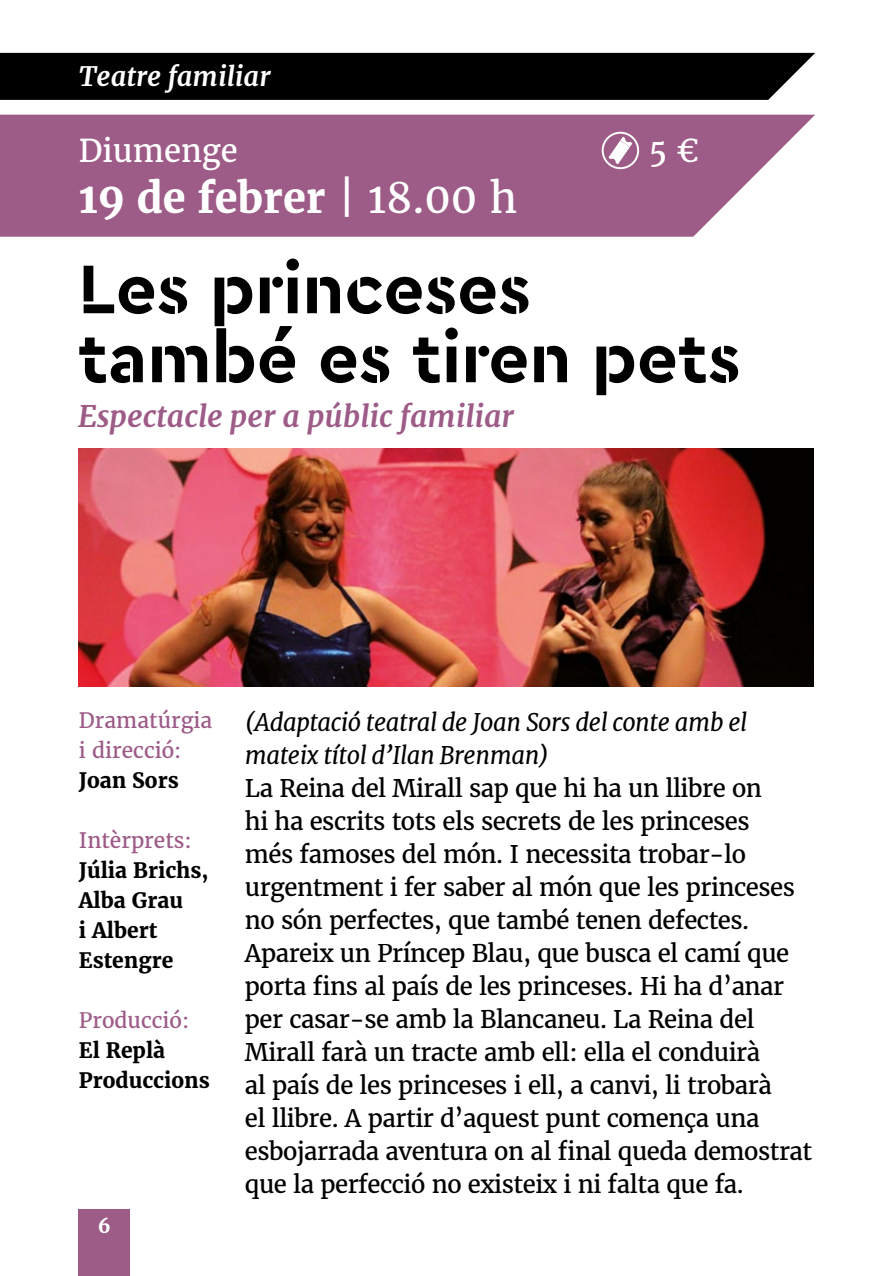
<style>
.page{position:relative;width:893px;height:1276px;background:#fff}
.page>*{position:absolute;margin:0;border:0;box-sizing:border-box;transform-origin:0 0}
.t1{font:700 72px/69px "Cera Stencil";color:#000}
.t2{font:700 41.4px "Merriweather";color:#fff}
.t3{font:31.2px "Merriweather";color:#fff}
.t4{font:italic 700 30px "Merriweather";color:#9d5b87}
.t5{font:italic 700 27px "Merriweather";color:#fff}
.t6{font:24px/33px "Merriweather";letter-spacing:-.02em;color:#000}
.t7{font:italic 24px/33px "Merriweather";letter-spacing:-.02em;color:#000}
.t8{font:700 21px/30px "Merriweather";color:#000}
.t9{font:21px/30px "Merriweather";color:#9d5b87}
.t10{font:700 19.5px "Merriweather";color:#fff}
.s1{font-weight:400}
</style>
<div class="page">
<div style="left:0;top:53px;width:815px;height:47px;background:#000"></div>
<svg style="left:0;top:115px;width:815px;height:122px;background:#a46790"></svg>
<svg style="left:608px;top:137px;width:24px;height:27px"></svg>
<div style="left:602px;top:132px;width:37px;height:37px;border:2px solid #fff;border-radius:50%"></div>
<img style="left:78px;top:449px;width:735px;height:237px">
<div style="left:79px;top:1209px;width:51px;height:67px;background:#9d5b87"></div>
<p class="t5" style="left:79px;top:58px;width:193px">Teatre familiar</p>
<h3 class="t3" style="left:79px;top:130px;width:161px">Diumenge</h3>
<h2 class="t2" style="left:79px;top:170px;width:440px">19 de febrer <span class="s1">| 18.00 h</span></h2>
<h3 class="t3" style="left:649px;top:130px;width:53px">5 €</h3>
<h1 class="t1" style="left:78px;top:251px;width:664px">Les princeses també es tiren pets</h1>
<p class="t4" style="left:78px;top:396px;width:437px">Espectacle per a públic familiar</p>
<p class="t9" style="left:79px;top:704px;width:135px">Dramatúrgia i direcció:</p>
<p class="t8" style="left:79px;top:764px;width:101px">Joan Sors</p>
<p class="t9" style="left:79px;top:824px;width:115px">Intèrprets:</p>
<p class="t8" style="left:79px;top:854px;width:131px">Júlia Brichs,<br>Alba Grau<br>i Albert<br>Estengre</p>
<p class="t9" style="left:79px;top:1004px;width:112px">Producció:</p>
<p class="t8" style="left:79px;top:1034px;width:133px">El Replà<br>Produccions</p>
<p class="t10" style="left:98px;top:1212px;width:15px">6</p>
<p class="t7" style="left:245px;top:705px;width:504px">(Adaptació teatral de Joan Sors del conte amb el mateix títol d’Ilan Brenman)</p>
<p class="t6" style="left:245px;top:771px;width:569px">La Reina del Mirall sap que hi ha un llibre on<br>hi ha escrits tots els secrets de les princeses<br>més famoses del món. I necessita trobar-lo urgentment i fer saber al món que les princeses no són perfectes, que també tenen defectes.<br>Apareix un Príncep Blau, que busca el camí que porta fins al país de les princeses. Hi ha d’anar per casar-se amb la Blancaneu. La Reina del Mirall farà un tracte amb ell: ella el conduirà<br>al país de les princeses i ell, a canvi, li trobarà<br>el llibre. A partir d’aquest punt comença una esbojarrada aventura on al final queda demostrat que la perfecció no existeix i ni falta que fa.</p>
</div>
